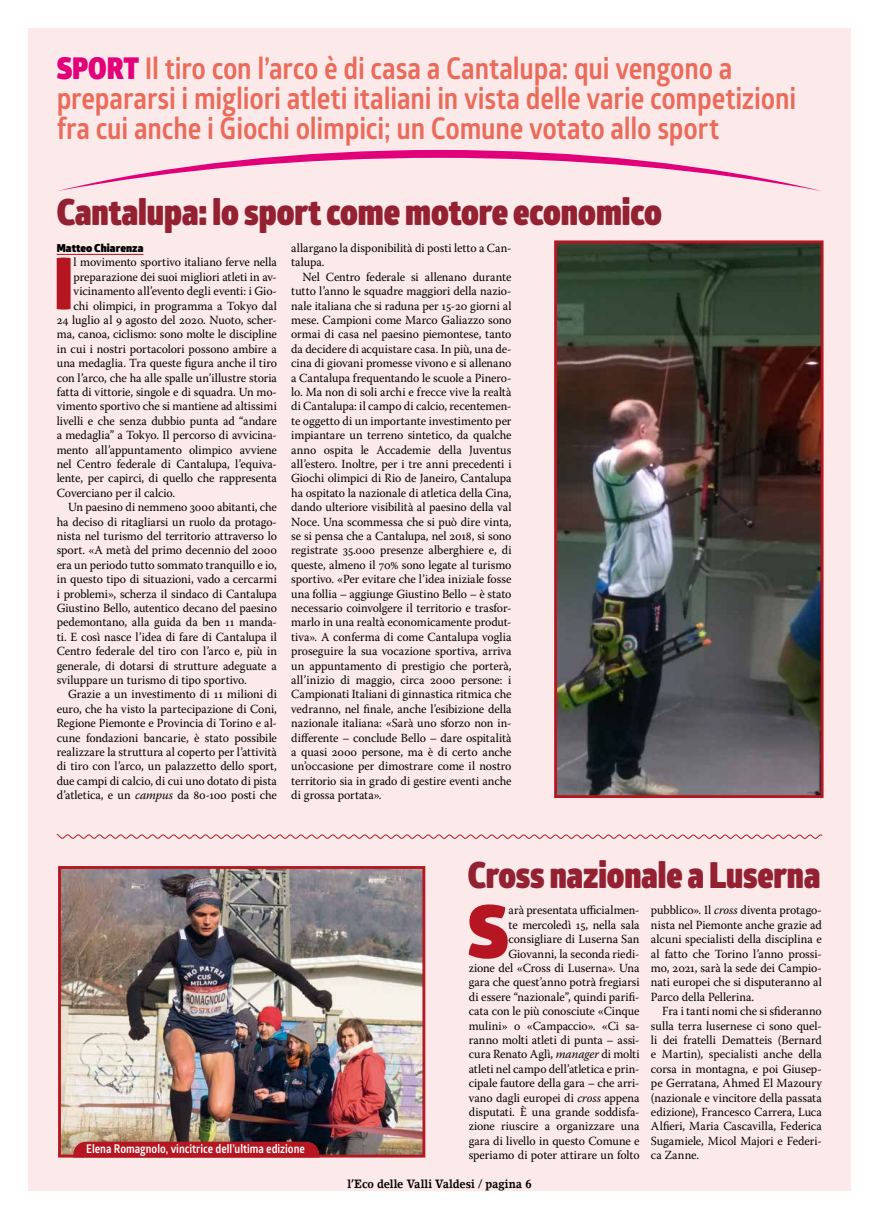
<style>
.page{position:relative;width:879px;height:1219px;background:#fff}
.page>*{position:absolute;margin:0;border:0;box-sizing:border-box;transform-origin:0 0}
.t1{font:900 72.4px "Glober";color:#b51621;scale:.88 1}
.t2{font:900 72.4px "Glober";color:#b51621;scale:.96 1}
.t3{font:900 36px "Glober";letter-spacing:-.005em;color:#932132;scale:.88 1}
.t4{font:900 36px "Glober";letter-spacing:-.005em;color:#932132;scale:.87 1}
.t5{font:700 30px/30px "Glober";letter-spacing:-.005em;color:#eb6b5b;scale:.88 1}
.t6{font:12.4px/14.4px "Warnock Pro";letter-spacing:-.005em;color:#000;text-align:justify;scale:.96 1}
.t7{font:700 12px "Glober";color:#fff;scale:.88 1}
.t8{font:700 12px "Lino Letter Std";letter-spacing:-.005em;color:#000;scale:.88 1}
.t9{font:900 11px "Glober";letter-spacing:.005em;color:#000}
.s1{font-weight:900;color:#e2007a}
.s2{font-style:italic}
</style>
<div class="page">
<div style="left:28px;top:28px;width:822px;height:1163px;background:#fceaea"></div>
<svg style="left:58px;top:150px;width:763px;height:41px"></svg>
<hr style="left:57px;top:254px;width:86px;height:1px;background:#b51621">
<img style="left:558px;top:244px;width:261px;height:550px">
<div style="left:554px;top:240px;width:269px;height:558px;border:3px solid #b51621"></div>
<img style="left:62px;top:870px;width:359px;height:283px">
<div style="left:58px;top:866px;width:367px;height:291px;border:3px solid #b51621"></div>
<div style="left:72px;top:1142px;width:249px;height:15px;background:#b51621"></div>
<svg style="left:56px;top:833px;width:767px;height:6px"></svg>
<h3 class="t5" style="left:57px;top:53px;width:842px"><span class="s1">SPORT</span> Il tiro con l’arco è di casa a Cantalupa: qui vengono a prepararsi i migliori atleti italiani in vista delle varie competizioni fra cui anche i Giochi olimpici; un Comune votato allo sport</h3>
<h2 class="t3" style="left:57px;top:185px;width:689px">Cantalupa: lo sport come motore economico</h2>
<p class="t9" style="left:57px;top:240px;width:88px">Matteo Chiarenza</p>
<h1 class="t1" style="left:54px;top:228px;width:24px">I</h1>
<p class="t6" style="left:74px;top:255px;width:213px">l movimento sportivo italiano ferve nella</p>
<p class="t6" style="left:74px;top:269px;width:213px">preparazione dei suoi migliori atleti in av-</p>
<p class="t6" style="left:74px;top:284px;width:213px">vicinamento all’evento degli eventi: i Gio-</p>
<p class="t6" style="left:74px;top:298px;width:213px">chi olimpici, in programma a Tokyo dal</p>
<p class="t6" style="left:57px;top:313px;width:231px">24 luglio al 9 agosto del 2020. Nuoto, scher-</p>
<p class="t6" style="left:57px;top:327px;width:231px">ma, canoa, ciclismo: sono molte le discipline</p>
<p class="t6" style="left:57px;top:341px;width:231px">in cui i nostri portacolori possono ambire a</p>
<p class="t6" style="left:57px;top:356px;width:231px">una medaglia. Tra queste figura anche il tiro</p>
<p class="t6" style="left:57px;top:370px;width:231px">con l’arco, che ha alle spalle un’illustre storia</p>
<p class="t6" style="left:57px;top:385px;width:231px">fatta di vittorie, singole e di squadra. Un mo-</p>
<p class="t6" style="left:57px;top:399px;width:231px">vimento sportivo che si mantiene ad altissimi</p>
<p class="t6" style="left:57px;top:413px;width:231px">livelli e che senza dubbio punta ad “andare</p>
<p class="t6" style="left:57px;top:428px;width:231px">a medaglia” a Tokyo. Il percorso di avvicina-</p>
<p class="t6" style="left:57px;top:442px;width:231px">mento all’appuntamento olimpico avviene</p>
<p class="t6" style="left:57px;top:457px;width:231px">nel Centro federale di Cantalupa, l’equiva-</p>
<p class="t6" style="left:57px;top:471px;width:231px">lente, per capirci, di quello che rappresenta</p>
<p class="t6" style="left:57px;top:485px;width:125px">Coverciano per il calcio.</p>
<p class="t6" style="left:68px;top:500px;width:219px">Un paesino di nemmeno 3000 abitanti, che</p>
<p class="t6" style="left:57px;top:514px;width:231px">ha deciso di ritagliarsi un ruolo da protago-</p>
<p class="t6" style="left:57px;top:529px;width:231px">nista nel turismo del territorio attraverso lo</p>
<p class="t6" style="left:57px;top:543px;width:231px">sport. «A metà del primo decennio del 2000</p>
<p class="t6" style="left:57px;top:557px;width:231px">era un periodo tutto sommato tranquillo e io,</p>
<p class="t6" style="left:57px;top:572px;width:231px">in questo tipo di situazioni, vado a cercarmi</p>
<p class="t6" style="left:57px;top:586px;width:231px">i problemi», scherza il sindaco di Cantalupa</p>
<p class="t6" style="left:57px;top:601px;width:231px">Giustino Bello, autentico decano del paesino</p>
<p class="t6" style="left:57px;top:615px;width:231px">pedemontano, alla guida da ben 11 manda-</p>
<p class="t6" style="left:57px;top:629px;width:231px">ti. E così nasce l’idea di fare di Cantalupa il</p>
<p class="t6" style="left:57px;top:644px;width:231px">Centro federale del tiro con l’arco e, più in</p>
<p class="t6" style="left:57px;top:658px;width:231px">generale, di dotarsi di strutture adeguate a</p>
<p class="t6" style="left:57px;top:673px;width:200px">sviluppare un turismo di tipo sportivo.</p>
<p class="t6" style="left:68px;top:687px;width:219px">Grazie a un investimento di 11 milioni di</p>
<p class="t6" style="left:57px;top:701px;width:231px">euro, che ha visto la partecipazione di Coni,</p>
<p class="t6" style="left:57px;top:716px;width:231px">Regione Piemonte e Provincia di Torino e al-</p>
<p class="t6" style="left:57px;top:730px;width:231px">cune fondazioni bancarie, è stato possibile</p>
<p class="t6" style="left:57px;top:745px;width:231px">realizzare la struttura al coperto per l’attività</p>
<p class="t6" style="left:57px;top:759px;width:231px">di tiro con l’arco, un palazzetto dello sport,</p>
<p class="t6" style="left:57px;top:773px;width:231px">due campi di calcio, di cui uno dotato di pista</p>
<p class="t6" style="left:57px;top:788px;width:231px">d’atletica, e un <span class="s2">campus</span> da 80-100 posti che</p>
<p class="t6" style="left:291px;top:241px;width:231px">allargano la disponibilità di posti letto a Can&shy;talupa.</p>
<p class="t6" style="left:291px;top:269px;width:231px;text-indent:11px">Nel Centro federale si allenano durante tutto l’anno le squadre maggiori della nazio&shy;nale italiana che si raduna per 15-20 giorni al mese. Campioni come Marco Galiazzo sono ormai di casa nel paesino piemontese, tanto da decidere di acquistare casa. In più, una de&shy;cina di giovani promesse vivono e si allenano a Cantalupa frequentando le scuole a Pinero&shy;lo. Ma non di soli archi e frecce vive la realtà di Cantalupa: il campo di calcio, recentemen&shy;te oggetto di un importante investimento per impiantare un terreno sintetico, da qualche anno ospita le Accademie della Juventus all’estero. Inoltre, per i tre anni precedenti i Giochi olimpici di Rio de Janeiro, Cantalupa ha ospitato la nazionale di atletica della Cina, dando ulteriore visibilità al paesino della val Noce. Una scommessa che si può dire vinta, se si pensa che a Cantalupa, nel 2018, si sono registrate 35.000 presenze alberghiere e, di queste, almeno il 70% sono legate al turismo sportivo. «Per evitare che l’idea iniziale fosse una follia – aggiunge Giustino Bello – è stato necessario coinvolgere il territorio e trasfor&shy;marlo in una realtà economicamente produt&shy;tiva». A conferma di come Cantalupa voglia proseguire la sua vocazione sportiva, arriva un appuntamento di prestigio che porterà, all’inizio di maggio, circa 2000 persone: i Campionati Italiani di ginnastica ritmica che vedranno, nel finale, anche l’esibizione della nazionale italiana: «Sarà uno sforzo non in&shy;differente – conclude Bello – dare ospitalità a quasi 2000 persone, ma è di certo anche un’occasione per dimostrare come il nostro territorio sia in grado di gestire eventi anche di grossa portata».</p>
<h2 class="t4" style="left:468px;top:848px;width:407px">Cross nazionale a Luserna</h2>
<p class="t7" style="left:86px;top:1141px;width:250px">Elena Romagnolo, vincitrice dell’ultima edizione</p>
<h1 class="t2" style="left:467px;top:876px;width:44px">S</h1>
<p class="t6" style="left:469px;top:903px;width:179px;text-align:right">arà presentata ufficialmen-<br>te mercoledì 15, nella sala consigliare di Luserna San Giovanni, la seconda riedi-<br>zione del «Cross di Luserna». Una gara che quest’anno potrà fregiarsi di essere “nazionale”, quindi parifi&shy;cata con le più conosciute «Cinque mulini» o «Campaccio». «Ci sa&shy;ranno molti atleti di punta – assi&shy;cura Renato Aglì, <span class="s2">manager</span> di molti atleti nel campo dell’atletica e prin&shy;cipale fautore della gara – che arri&shy;vano dagli europei di <span class="s2">cross</span> appena disputati. È una grande soddisfa&shy;zione riuscire a organizzare una gara di livello in questo Comune e speriamo di poter attirare un folto</p>
<p class="t6" style="left:651px;top:903px;width:179px">pubblico». Il <span class="s2">cross</span> diventa protago&shy;nista nel Piemonte anche grazie ad alcuni specialisti della disciplina e al fatto che Torino l’anno prossi&shy;mo, 2021, sarà la sede dei Campio&shy;nati europei che si disputeranno al Parco della Pellerina.</p>
<p class="t6" style="left:651px;top:1004px;width:179px;text-indent:11px">Fra i tanti nomi che si sfideranno sulla terra lusernese ci sono quel&shy;li dei fratelli Dematteis (Bernard e Martin), specialisti anche della corsa in montagna, e poi Giusep&shy;pe Gerratana, Ahmed El Mazoury (nazionale e vincitore della passata edizione), Francesco Carrera, Luca Alfieri, Maria Cascavilla, Federica Sugamiele, Micol Majori e Federi&shy;ca Zanne.</p>
<p class="t8" style="left:347px;top:1176px;width:211px">l’Eco delle Valli Valdesi / pagina 6</p>
</div>
